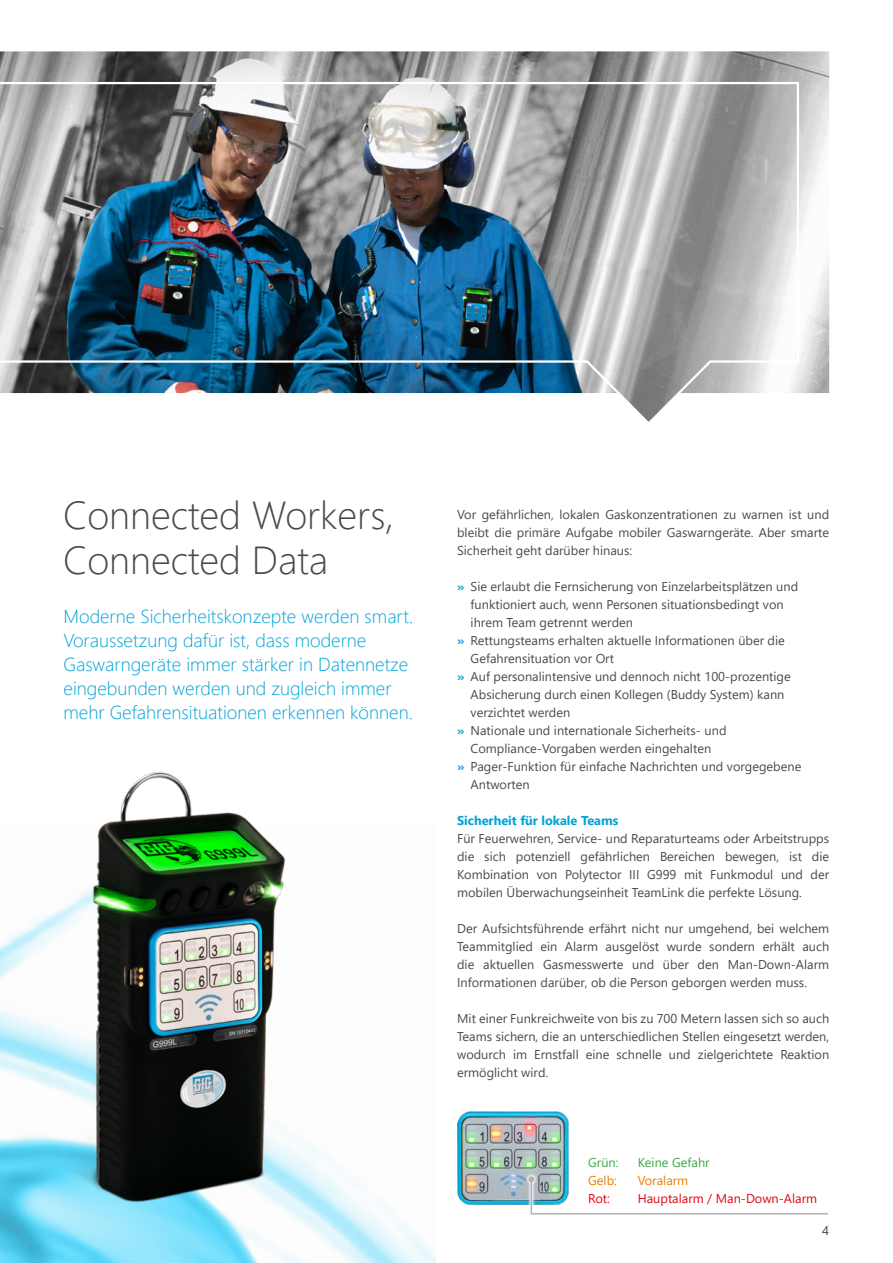
<style>
.page{position:relative;width:893px;height:1263px;background:#fff}
.page>*{position:absolute;margin:0;border:0;box-sizing:border-box;transform-origin:0 0}
.t1{font:300 39px/45px "Segoe UI";color:#4a4a49}
.t2{font:300 18.75px/24px "Segoe UI";color:#00a1d6}
.t3{font:12.75px/18px "Segoe UI";color:#4a4a49;text-align:justify}
.t4{font:12.75px "Segoe UI";color:#e30613}
.t5{font:700 12.75px "Segoe UI";color:#00a1d6}
.t6{font:12.75px "Segoe UI";color:#39aa3f}
.t7{font:12.75px "Segoe UI";color:#ef7d00}
.s1{font-weight:700;color:#00a1d6}
</style>
<div class="page">
<img style="left:0;top:1141px;width:436px;height:122px">
<img style="left:0;top:51px;width:829px;height:342px">
<img style="left:0;top:81px;width:800px;height:341px">
<img style="left:457px;top:1112px;width:112px;height:92px">
<div style="left:525px;top:1173px;width:307px;height:45px;background:#fff"></div>
<svg style="left:528px;top:1176px;width:301px;height:39px"></svg>
<img style="left:0;top:772px;width:300px;height:436px">
<h1 class="t1" style="left:63px;top:489px;width:332px">Connected Workers,<br>Connected Data</h1>
<h2 class="t2" style="left:64px;top:602px;width:351px">Moderne Sicherheitskonzepte werden smart.<br>Voraussetzung dafür ist, dass moderne Gaswarngeräte immer stärker in Datennetze eingebunden werden und zugleich immer mehr Gefahrensituationen erkennen können.</h2>
<p class="t3" style="left:457px;top:504px;width:374px">Vor gefährlichen, lokalen Gaskonzentrationen zu warnen ist und bleibt die primäre Aufgabe mobiler Gaswarngeräte. Aber smarte Sicherheit geht darüber hinaus:</p>
<p class="t3" style="left:457px;top:576px;width:343px"><span class="s1">»</span> Sie erlaubt die Fernsicherung von Einzelarbeitsplätzen und</p>
<p class="t3" style="left:471px;top:594px;width:315px">funktioniert auch, wenn Personen situationsbedingt von</p>
<p class="t3" style="left:471px;top:612px;width:164px">ihrem Team getrennt werden</p>
<p class="t3" style="left:457px;top:630px;width:329px"><span class="s1">»</span> Rettungsteams erhalten aktuelle Informationen über die</p>
<p class="t3" style="left:471px;top:648px;width:145px">Gefahrensituation vor Ort</p>
<p class="t3" style="left:457px;top:666px;width:335px"><span class="s1">»</span> Auf personalintensive und dennoch nicht 100-prozentige</p>
<p class="t3" style="left:471px;top:684px;width:315px">Absicherung durch einen Kollegen (Buddy System) kann</p>
<p class="t3" style="left:471px;top:702px;width:101px">verzichtet werden</p>
<p class="t3" style="left:457px;top:720px;width:271px"><span class="s1">»</span> Nationale und internationale Sicherheits- und</p>
<p class="t3" style="left:471px;top:738px;width:242px">Compliance-Vorgaben werden eingehalten</p>
<p class="t3" style="left:457px;top:756px;width:346px"><span class="s1">»</span> Pager-Funktion für einfache Nachrichten und vorgegebene</p>
<p class="t3" style="left:471px;top:774px;width:61px">Antworten</p>
<p class="t5" style="left:457px;top:809px;width:163px">Sicherheit für lokale Teams</p>
<p class="t3" style="left:457px;top:828px;width:374px">Für Feuerwehren, Service- und Reparaturteams oder Arbeitstrupps die sich potenziell gefährlichen Bereichen bewegen, ist die Kombination von Polytector III G999 mit Funkmodul und der mobilen Überwachungseinheit TeamLink die perfekte Lösung.</p>
<p class="t3" style="left:457px;top:918px;width:374px">Der Aufsichtsführende erfährt nicht nur umgehend, bei welchem Teammitglied ein Alarm ausgelöst wurde sondern erhält auch die aktuellen Gasmesswerte und über den Man-Down-Alarm Informationen darüber, ob die Person geborgen werden muss.</p>
<p class="t3" style="left:457px;top:1008px;width:374px">Mit einer Funkreichweite von bis zu 700 Metern lassen sich so auch Teams sichern, die an unterschiedlichen Stellen eingesetzt werden, wodurch im Ernstfall eine schnelle und zielgerichtete Reaktion ermöglicht wird.</p>
<p class="t6" style="left:588px;top:1150px;width:32px">Grün:</p>
<p class="t6" style="left:638px;top:1150px;width:73px">Keine Gefahr</p>
<p class="t7" style="left:588px;top:1168px;width:30px">Gelb:</p>
<p class="t7" style="left:638px;top:1168px;width:52px">Voralarm</p>
<p class="t4" style="left:588px;top:1186px;width:23px">Rot:</p>
<p class="t4" style="left:638px;top:1186px;width:181px">Hauptalarm / Man-Down-Alarm</p>
<p class="t3" style="left:822px;top:1220px;width:8px">4</p>
</div>
